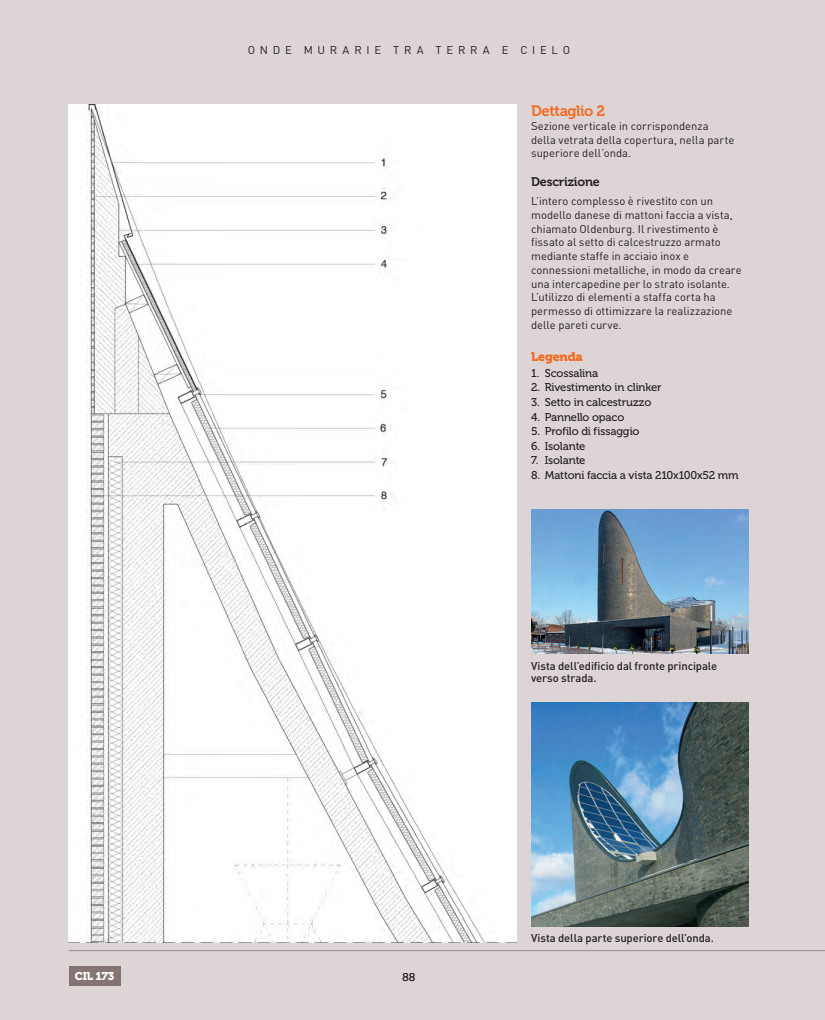
<style>
.page{position:relative;width:825px;height:1020px;background:#fff}
.page>*{position:absolute;margin:0;border:0;box-sizing:border-box;transform-origin:0 0}
.t1{font:15px "Museo 700";letter-spacing:-.035em;color:#f36a21}
.t2{font:12.5px "Museo 700";letter-spacing:-.015em;color:#231f20}
.t3{font:12.5px "Museo 900";letter-spacing:-.02em;color:#f36a21}
.t4{font:11.25px/13.8px "DINOT";color:#231f20}
.t5{font:11.25px "Museo 500";letter-spacing:-.015em;color:#231f20}
.t6{font:500 11.25px/12.5px "DIN Pro";letter-spacing:-.01em;color:#231f20}
.t7{font:11.25px "DINOT";letter-spacing:.425em;color:#231f20}
.t8{font:11.25px "Museo 900";letter-spacing:-.025em;color:#fff}
.t9{font:11.25px "Museo 300";color:#231f20}
</style>
<div class="page">
<hr style="left:821px;top:0;width:4px;height:1020px;background:#ddd5d5">
<div style="left:0;top:0;width:820px;height:1020px;background:#ddd5d5"></div>
<hr style="left:69px;top:950px;width:756px;height:1px;background:#231f20">
<div style="left:69px;top:966px;width:52px;height:19px;background:#857572"></div>
<img style="left:68px;top:105px;width:449px;height:837px">
<img style="left:531px;top:510px;width:217px;height:144px">
<img style="left:531px;top:703px;width:217px;height:224px">
<p class="t7" style="left:248px;top:43px;width:324px">ONDE MURARIE TRA TERRA E CIELO</p>
<h1 class="t1" style="left:531px;top:103px;width:76px">Dettaglio 2</h1>
<p class="t4" style="left:531px;top:118px;width:205px">Sezione verticale in corrispondenza della vetrata della copertura, nella parte superiore dell’onda.</p>
<p class="t2" style="left:531px;top:175px;width:70px">Descrizione</p>
<p class="t4" style="left:531px;top:194px;width:212px">L’intero complesso è rivestito con un modello danese di mattoni faccia a vista, chiamato Oldenburg. Il rivestimento è fissato al setto di calcestruzzo armato mediante staffe in acciaio inox e connessioni metalliche, in modo da creare una intercapedine per lo strato isolante.<br>L’utilizzo di elementi a staffa corta ha permesso di ottimizzare la realizzazione delle pareti curve.</p>
<p class="t3" style="left:531px;top:349px;width:53px">Legenda</p>
<p class="t5" style="left:531px;top:367px;width:69px">1. Scossalina</p>
<p class="t5" style="left:531px;top:381px;width:132px">2. Rivestimento in clinker</p>
<p class="t5" style="left:531px;top:396px;width:122px">3. Setto in calcestruzzo</p>
<p class="t5" style="left:531px;top:410px;width:95px">4. Pannello opaco</p>
<p class="t5" style="left:531px;top:425px;width:110px">5. Profilo di fissaggio</p>
<p class="t5" style="left:531px;top:440px;width:56px">6. Isolante</p>
<p class="t5" style="left:531px;top:454px;width:56px">7. Isolante</p>
<p class="t5" style="left:531px;top:469px;width:209px">8. Mattoni faccia a vista 210x100x52 mm</p>
<p class="t6" style="left:531px;top:659px;width:188px">Vista dell’edificio dal fronte principale verso strada.</p>
<p class="t8" style="left:75px;top:970px;width:41px">CIL 173</p>
<p class="t9" style="left:403px;top:971px;width:14px">88</p>
<p class="t6" style="left:531px;top:931px;width:184px">Vista della parte superiore dell’onda.</p>
</div>
